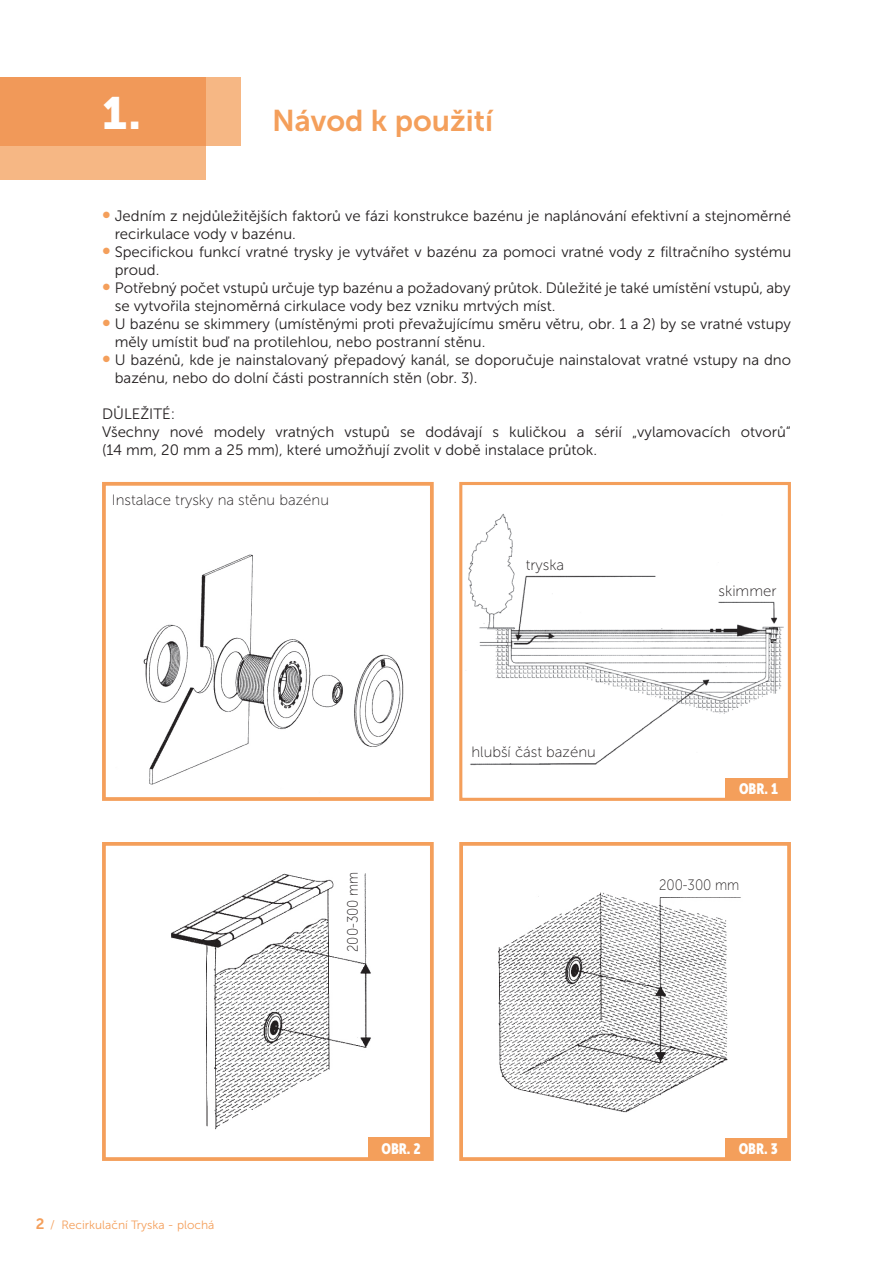
<style>
.page{position:relative;width:893px;height:1263px;background:#fff}
.page>*{position:absolute;margin:0;border:0;box-sizing:border-box;transform-origin:0 0}
.t1{font:45px "Museo Sans 900";color:#fff}
.t2{font:30px "Museo Sans 700";color:#f49f5b}
.t3{font:15px/18px "Museo Sans 300";color:#231f20}
.t4{font:15px "Museo Sans 100";color:#231f20}
.t5{font:15px "Museo Sans 100";color:#231f20;scale:.88 1}
.t6{font:15px "Museo Sans Cond 900";color:#fff}
._01_hlavní_nadpis{font:12px "Museo Sans 300";color:#f49f5b}
.s1{font-family:"Museo Sans 500";font-size:21px;color:#f49f5b}
.s2{font-family:"Museo Sans 700";font-size:15px}
</style>
<div class="page">
<img style="left:143px;top:554px;width:261px;height:231px">
<div style="left:102px;top:482px;width:332px;height:319px;border:4px solid #f49f5b"></div>
<div style="left:0;top:77px;width:241px;height:69px;background:#f6b784"></div>
<svg style="left:0;top:77px;width:206px;height:102px;background:#f2a266"></svg>
<img style="left:468px;top:513px;width:316px;height:253px">
<div style="left:459px;top:482px;width:332px;height:319px;border:3px solid #f49f5b"></div>
<div style="left:725px;top:778px;width:64px;height:21px;background:#f49f5b"></div>
<img style="left:498px;top:892px;width:243px;height:221px">
<div style="left:459px;top:842px;width:332px;height:319px;border:4px solid #f49f5b"></div>
<div style="left:725px;top:1138px;width:64px;height:21px;background:#f49f5b"></div>
<img style="left:171px;top:873px;width:200px;height:257px">
<div style="left:102px;top:842px;width:332px;height:319px;border:4px solid #f49f5b"></div>
<div style="left:368px;top:1138px;width:64px;height:21px;background:#f49f5b"></div>
<p class="t1" style="left:102px;top:88px;width:41px">1.</p>
<p class="t2" style="left:272px;top:103px;width:223px">Návod k použití</p>
<p class="t3" style="left:115px;top:206px;width:678px;text-indent:-13px"><span class="s1">•</span> Jedním z nejdůležitějších faktorů ve fázi konstrukce bazénu je naplánování efektivní a stejnoměrné recirkulace vody v bazénu.</p>
<p class="t3" style="left:115px;top:242px;width:678px;text-indent:-13px"><span class="s1">•</span> Specifickou funkcí vratné trysky je vytvářet v bazénu za pomoci vratné vody z filtračního systému proud.</p>
<p class="t3" style="left:115px;top:278px;width:677px;text-indent:-13px"><span class="s1">•</span> Potřebný počet vstupů určuje typ bazénu a požadovaný průtok. Důležité je také umístění vstupů, aby se vytvořila stejnoměrná cirkulace vody bez vzniku mrtvých míst.</p>
<p class="t3" style="left:115px;top:314px;width:678px;text-indent:-13px"><span class="s1">•</span> U bazénu se skimmery (umístěnými proti převažujícímu směru větru, obr. 1 a 2) by se vratné vstupy měly umístit buď na protilehlou, nebo postranní stěnu.</p>
<p class="t3" style="left:115px;top:350px;width:678px;text-indent:-13px"><span class="s1">•</span> U bazénů, kde je nainstalovaný přepadový kanál, se doporučuje nainstalovat vratné vstupy na dno bazénu, nebo do dolní části postranních stěn (obr. 3).</p>
<p class="t3" style="left:102px;top:404px;width:75px">DŮLEŽITÉ:</p>
<p class="t3" style="left:102px;top:422px;width:690px">Všechny nové modely vratných vstupů se dodávají s kuličkou a sérií „vylamovacích otvorů“ (14 mm, 20 mm a 25 mm), které umožňují zvolit v době instalace průtok.</p>
<p class="t4" style="left:112px;top:492px;width:219px">Instalace trysky na stěnu bazénu</p>
<p class="t5" style="left:345px;top:952px;width:93px;rotate:-90deg">200-300 mm</p>
<p class="t4" style="left:526px;top:557px;width:40px">tryska</p>
<p class="t4" style="left:471px;top:744px;width:126px">hlubší část bazénu</p>
<p class="t4" style="left:719px;top:583px;width:59px">skimmer</p>
<p class="t6" style="left:739px;top:780px;width:40px">OBR. 1</p>
<p class="t5" style="left:659px;top:876px;width:93px">200-300 mm</p>
<p class="_01_hlavní_nadpis" style="left:36px;top:1218px;width:180px"><span class="s2">2</span> / Recirkulační Tryska - plochá</p>
<p class="t6" style="left:381px;top:1140px;width:41px">OBR. 2</p>
<p class="t6" style="left:739px;top:1140px;width:40px">OBR. 3</p>
</div>
